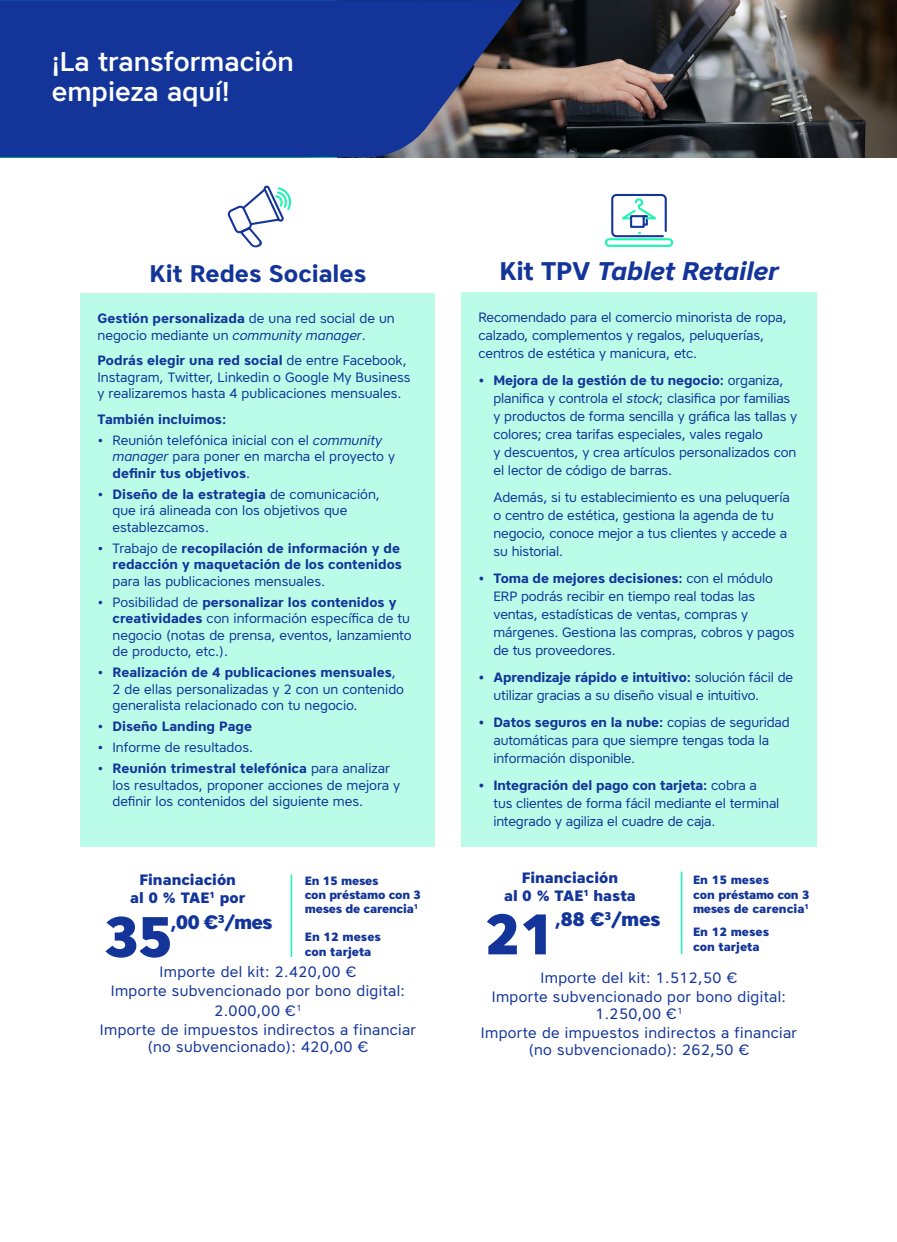
<style>
.page{position:relative;width:897px;height:1242px;background:#fff}
.page>*{position:absolute;margin:0;border:0;box-sizing:border-box;transform-origin:0 0}
.t1{font:800 57px "Core Sans A75";color:#133599}
.t2{font:500 27px/30px "Core Sans A55";color:#fff}
.t3{font:italic 700 25.5px "Core Sans A65";letter-spacing:-.01em;color:#133599}
.t4{font:700 24px "Core Sans A65";color:#133599}
.t5{font:800 19.5px "Core Sans A75";letter-spacing:-.04em;color:#133599}
.t6{font:15px/16.5px "Core Sans A45";letter-spacing:.025em;color:#133599;text-align:center}
.t7{font:800 15px/18px "Core Sans A75";color:#133599;text-align:center}
.t8{font:13.5px/18px "Core Sans A45";letter-spacing:-.01em;color:#133599}
.t9{font:700 13.5px/16.5px "Core Sans A65";color:#133599}
.t10{font:800 12px/14.4px "Core Sans A75";letter-spacing:-.005em;color:#133599}
.s1{font-family:"Core Sans A65";font-weight:700}
.s2{font-style:italic}
.s3{font-family:"Core Sans A45";font-weight:400}
.s4{font-style:normal}
</style>
<div class="page">
<div style="left:81px;top:293px;width:354px;height:554px;background:#bafce8"></div>
<svg style="left:228px;top:185px;width:63px;height:63px"></svg>
<div style="left:461px;top:292px;width:356px;height:555px;background:#bafce8"></div>
<svg style="left:611px;top:193px;width:56px;height:45px"></svg>
<div style="left:630px;top:215px;width:15px;height:13px;border:2px solid #133599"></div>
<div style="left:605px;top:238px;width:68px;height:9px;border:2px solid #1af5b1;border-radius:3px"></div>
<hr style="left:681px;top:872px;width:1px;height:82px;background:#1af5b1">
<img style="left:338px;top:0;width:559px;height:158px">
<svg style="left:0;top:0;width:522px;height:157px;fill:#133599"></svg>
<hr style="left:291px;top:875px;width:1px;height:82px;background:#1af5b1">
<p class="t2" style="left:52px;top:46px;width:244px">¡La transformación empieza aquí!</p>
<p class="t4" style="left:150px;top:258px;width:218px">Kit Redes Sociales</p>
<p class="t8" style="left:98px;top:310px;width:299px;line-height:16.5px"><span class="s1">Gestión personalizada</span> de una red social de un negocio mediante un <span class="s2">community manager</span>.</p>
<p class="t8" style="left:98px;top:352px;width:315px;line-height:16.5px"><span class="s1">Podrás elegir una red social</span> de entre Facebook,<br>Instagram, Twitter, Linkedin o Google My Business y realizaremos hasta 4 publicaciones mensuales.</p>
<p class="t9" style="left:98px;top:410px;width:130px">También incluimos:</p>
<p class="t8" style="left:112px;top:431px;width:284px;line-height:16.5px;text-indent:-15px">• Reunión telefónica inicial con el <span class="s2">community manager</span> para poner en marcha el proyecto y <span class="s1">definir tus objetivos</span>.</p>
<p class="t8" style="left:112px;top:485px;width:269px;line-height:16.5px;text-indent:-15px">• <span class="s1">Diseño de la estrategia</span> de comunicación, que irá alineada con los objetivos que establezcamos.</p>
<p class="t9" style="left:112px;top:539px;width:291px;text-indent:-15px"><span class="s3">• Trabajo de</span> recopilación de información y de redacción y maquetación de los contenidos <span class="s3">para las publicaciones mensuales.</span></p>
<p class="t8" style="left:112px;top:593px;width:301px;line-height:16.5px;text-indent:-15px">• Posibilidad de <span class="s1">personalizar los contenidos y creatividades</span> con información específica de tu negocio (notas de prensa, eventos, lanzamiento de producto, etc.).</p>
<p class="t8" style="left:112px;top:664px;width:293px;line-height:16.5px;text-indent:-15px">• <span class="s1">Realización de 4 publicaciones mensuales</span>,<br>2 de ellas personalizadas y 2 con un contenido generalista relacionado con tu negocio.</p>
<p class="t9" style="left:98px;top:718px;width:156px"><span class="s3">•</span> Diseño Landing Page</p>
<p class="t8" style="left:98px;top:738px;width:157px">• Informe de resultados.</p>
<p class="t8" style="left:112px;top:760px;width:289px;line-height:16.5px;text-indent:-15px">• <span class="s1">Reunión trimestral telefónica</span> para analizar los resultados, proponer acciones de mejora y definir los contenidos del siguiente mes.</p>
<p class="t7" style="left:130px;top:871px;width:117px">Financiación<br>al 0 % TAE<sup>1</sup> por</p>
<p class="t1" style="left:103px;top:899px;width:72px">35</p>
<p class="t5" style="left:171px;top:909px;width:104px">,00 €<sup>3</sup>/mes</p>
<p class="t10" style="left:305px;top:873px;width:118px">En 15 meses<br>con préstamo con 3 meses de carencia<sup>1</sup></p>
<p class="t10" style="left:305px;top:930px;width:78px">En 12 meses con tarjeta</p>
<p class="t6" style="left:160px;top:963px;width:198px">Importe del kit: 2.420,00 €</p>
<p class="t6" style="left:111px;top:982px;width:296px">Importe subvencionado por bono digital:</p>
<p class="t6" style="left:214px;top:1002px;width:89px">2.000,00 €<sup>1</sup></p>
<p class="t6" style="left:100px;top:1021px;width:318px">Importe de impuestos indirectos a financiar (no subvencionado): 420,00 €</p>
<p class="t3" style="left:499px;top:255px;width:281px"><span class="s4">Kit TPV</span> Tablet Retailer</p>
<p class="t8" style="left:478px;top:308px;width:310px">Recomendado para el comercio minorista de ropa, calzado, complementos y regalos, peluquerías, centros de estética y manicura, etc.</p>
<p class="t8" style="left:494px;top:371px;width:305px;text-indent:-15px"><span class="s1">• Mejora de la gestión de tu negocio:</span> organiza, planifica y controla el <span class="s2">stock</span>; clasifica por familias y productos de forma sencilla y gráfica las tallas y colores; crea tarifas especiales, vales regalo<br>y descuentos, y crea artículos personalizados con el lector de código de barras.</p>
<p class="t8" style="left:493px;top:488px;width:298px">Además, si tu establecimiento es una peluquería o centro de estética, gestiona la agenda de tu negocio, conoce mejor a tus clientes y accede a su historial.</p>
<p class="t8" style="left:494px;top:569px;width:303px;text-indent:-15px"><span class="s1">• Toma de mejores decisiones:</span> con el módulo ERP podrás recibir en tiempo real todas las ventas, estadísticas de ventas, compras y márgenes. Gestiona las compras, cobros y pagos de tus proveedores.</p>
<p class="t8" style="left:494px;top:668px;width:301px;text-indent:-15px"><span class="s1">• Aprendizaje rápido e intuitivo:</span> solución fácil de utilizar gracias a su diseño visual e intuitivo.</p>
<p class="t8" style="left:494px;top:713px;width:298px;text-indent:-15px"><span class="s1">• Datos seguros en la nube:</span> copias de seguridad automáticas para que siempre tengas toda la información disponible.</p>
<p class="t8" style="left:494px;top:776px;width:287px;text-indent:-15px"><span class="s1">• Integración del pago con tarjeta:</span> cobra a<br>tus clientes de forma fácil mediante el terminal integrado y agiliza el cuadre de caja.</p>
<p class="t7" style="left:504px;top:868px;width:133px">Financiación<br>al 0 % TAE<sup>1</sup> hasta</p>
<p class="t1" style="left:484px;top:897px;width:73px">21</p>
<p class="t5" style="left:555px;top:907px;width:108px">,88 €<sup>3</sup>/mes</p>
<p class="t10" style="left:693px;top:873px;width:118px">En 15 meses<br>con préstamo con 3 meses de carencia<sup>1</sup></p>
<p class="t10" style="left:693px;top:925px;width:78px">En 12 meses con tarjeta</p>
<p class="t6" style="left:541px;top:969px;width:198px">Importe del kit: 1.512,50 €</p>
<p class="t6" style="left:492px;top:988px;width:296px">Importe subvencionado por bono digital:<br>1.250,00 €<sup>1</sup></p>
<p class="t6" style="left:481px;top:1024px;width:318px">Importe de impuestos indirectos a financiar (no subvencionado): 262,50 €</p>
</div>
